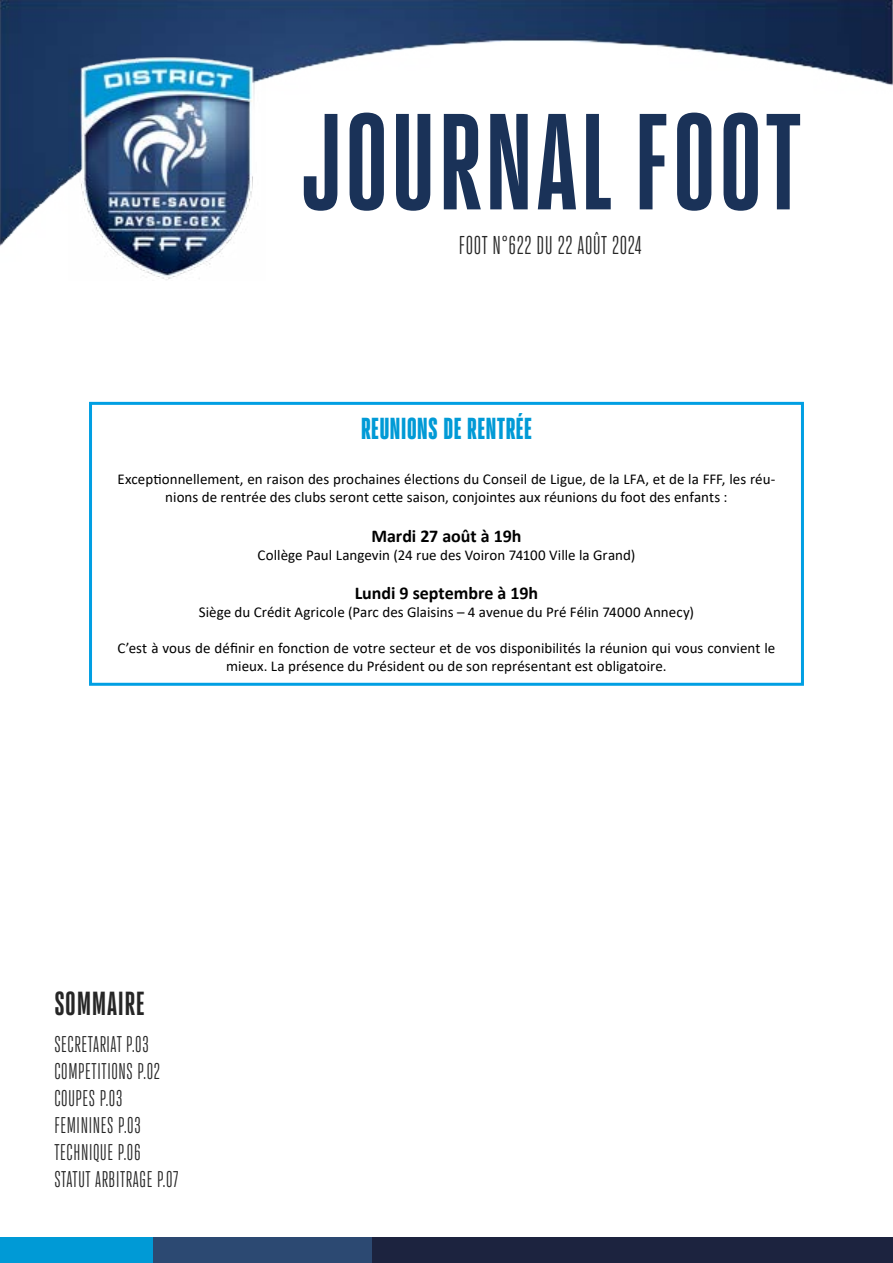
<style>
.page{position:relative;width:893px;height:1263px;background:#fff}
.page>*{position:absolute;margin:0;border:0;box-sizing:border-box;transform-origin:0 0}
.t1{font:700 135px "FFF Hero";color:#1a3258}
.t2{font:700 33px "FFF Hero";color:#262626}
.t3{font:900 30px "FFF Hero";color:#019ad6}
.t4{font:25.5px "FFF Hero";color:#262626}
.t5{font:22.5px/27px "FFF Hero";color:#262626}
.t6{font:700 18px "Calibri";color:#000}
.t7{font:15px/18px "Calibri";color:#000;text-align:center}
</style>
<div class="page">
<img style="left:0;top:0;width:893px;height:246px">
<div style="left:0;top:1237px;width:893px;height:26px;background:#009ad6"></div>
<div style="left:153px;top:1237px;width:249px;height:26px;background:#2c4972"></div>
<div style="left:372px;top:1237px;width:521px;height:26px;background:#1c233f"></div>
<img style="left:68px;top:54px;width:197px;height:226px">
<div style="left:89px;top:402px;width:715px;height:284px;border:3px solid #009fe3"></div>
<h1 class="t1" style="left:300px;top:89px;width:504px">JOURNAL FOOT</h1>
<h3 class="t4" style="left:459px;top:231px;width:185px">FOOT N°622 DU 22 AOÛT 2024</h3>
<h3 class="t3" style="left:361px;top:412px;width:173px">REUNIONS DE RENTRÉE</h3>
<p class="t7" style="left:118px;top:470px;width:659px">Exceptionnellement, en raison des prochaines élections du Conseil de Ligue, de la LFA, et de la FFF, les réu&shy;nions de rentrée des clubs seront cette saison, conjointes aux réunions du foot des enfants :</p>
<p class="t6" style="left:371px;top:523px;width:152px">Mardi 27 août à 19h</p>
<p class="t7" style="left:258px;top:545px;width:379px">Collège Paul Langevin (24 rue des Voiron 74100 Ville la Grand)</p>
<p class="t6" style="left:355px;top:580px;width:185px">Lundi 9 septembre à 19h</p>
<p class="t7" style="left:199px;top:603px;width:497px">Siège du Crédit Agricole (Parc des Glaisins – 4 avenue du Pré Félin 74000 Annecy)</p>
<p class="t7" style="left:118px;top:639px;width:659px">C’est à vous de définir en fonction de votre secteur et de vos disponibilités la réunion qui vous convient le mieux. La présence du Président ou de son représentant est obligatoire.</p>
<h2 class="t2" style="left:54px;top:985px;width:93px">SOMMAIRE</h2>
<h3 class="t5" style="left:54px;top:1031px;width:126px">SECRETARIAT P.03<br>COMPETITIONS P.02<br>COUPES P.03<br>FEMININES P.03<br>TECHNIQUE P.06<br>STATUT ARBITRAGE P.07</h3>
</div>
